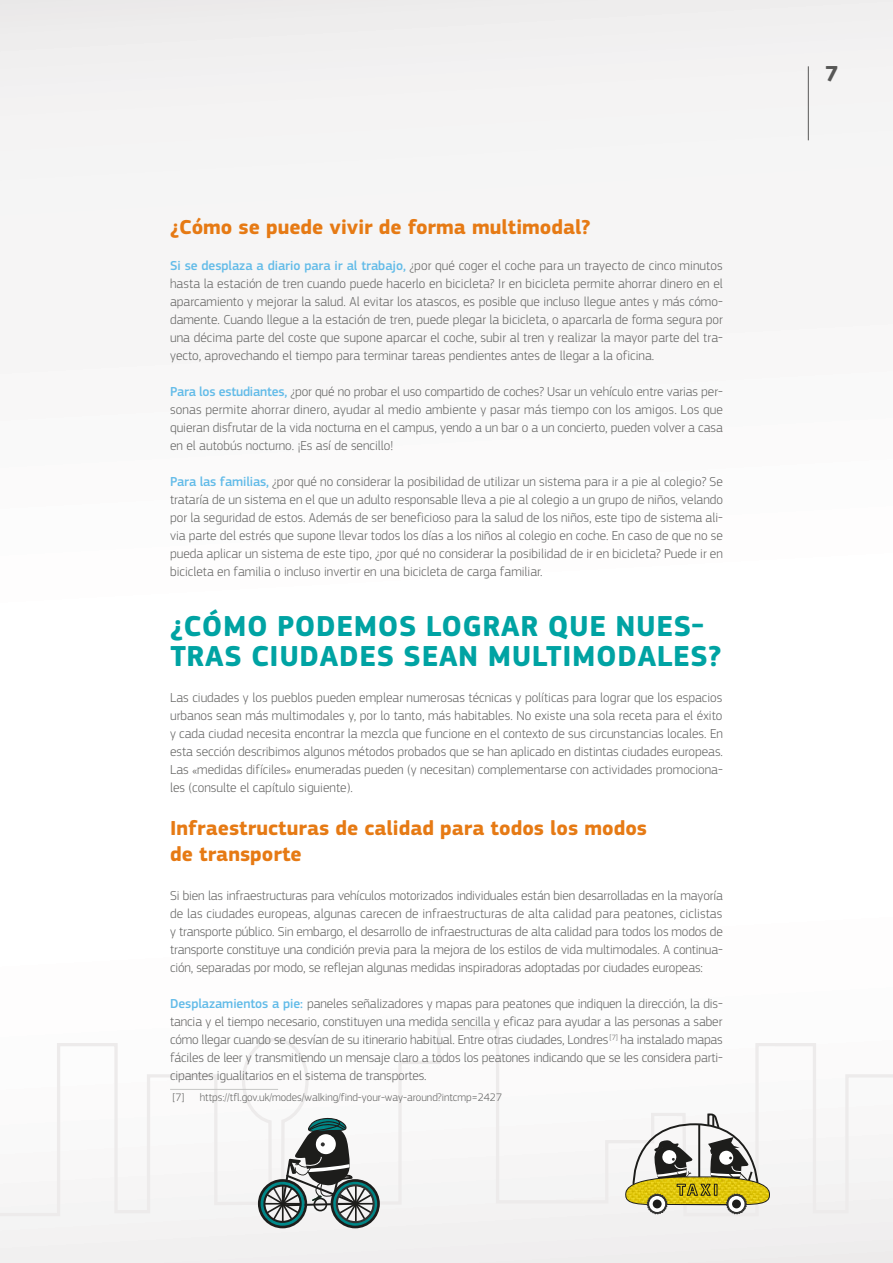
<style>
.page{position:relative;width:893px;height:1263px;background:#fff}
.page>*{position:absolute;margin:0;border:0;box-sizing:border-box;transform-origin:0 0}
.t1{font:700 30px/30px "EC Square Sans Pro";letter-spacing:.02em;color:#00a3a3}
.t2{font:700 22.5px "EC Square Sans Pro";color:#575756}
.t3{font:700 21px/25.2px "EC Square Sans Pro";color:#e67a14}
.t4{font:300 13.5px/18px "EC Square Sans Pro";color:#646463;text-align:justify}
.t5{font:300 11.25px "EC Square Sans Pro";color:#646463}
.s1{font-weight:500;color:#62bbe8}
</style>
<div class="page">
<svg style="left:378px;top:1027px;width:515px;height:191px"></svg>
<svg style="left:0;top:1038px;width:309px;height:180px"></svg>
<img style="left:259px;top:1118px;width:119px;height:108px">
<div style="left:258px;top:1179px;width:49px;height:49px;border:3px solid #1d1d1b;border-radius:50%"></div>
<div style="left:331px;top:1179px;width:49px;height:49px;border:3px solid #1d1d1b;border-radius:50%"></div>
<div style="left:263px;top:1184px;width:39px;height:39px;border:2px solid #1d1d1b;border-radius:50%"></div>
<div style="left:336px;top:1184px;width:39px;height:39px;border:2px solid #323231;border-radius:50%"></div>
<svg style="left:265px;top:1117px;width:109px;height:105px"></svg>
<svg style="left:648px;top:1195px;width:18px;height:18px"></svg>
<div style="left:647px;top:1194px;width:20px;height:20px;border:2px solid #323231;border-radius:50%"></div>
<div style="left:647px;top:1193px;width:21px;height:21px;border:2px dashed #323231;border-radius:50%"></div>
<div style="left:653px;top:1199px;width:9px;height:9px;background:#1d1d1b;border-radius:50%"></div>
<svg style="left:727px;top:1195px;width:18px;height:18px"></svg>
<div style="left:726px;top:1194px;width:20px;height:20px;border:2px solid #323231;border-radius:50%"></div>
<div style="left:726px;top:1193px;width:21px;height:21px;border:2px dashed #323231;border-radius:50%"></div>
<div style="left:732px;top:1199px;width:9px;height:9px;background:#1d1d1b;border-radius:50%"></div>
<svg style="left:623px;top:1112px;width:147px;height:94px"></svg>
<hr style="left:808px;top:66px;width:1px;height:74px;background:#575756">
<hr style="left:170px;top:1089px;width:108px;height:1px;background:#c7c7c6">
<h3 class="t3" style="left:170px;top:215px;width:422px">¿Cómo se puede vivir de forma multimodal?</h3>
<p class="t4" style="left:170px;top:256px;width:554px"><span class="s1">Si se desplaza a diario para ir al trabajo,</span> ¿por qué coger el coche para un trayecto de cinco minutos hasta la estación de tren cuando puede hacerlo en bicicleta? Ir en bicicleta permite ahorrar dinero en el aparcamiento y mejorar la salud. Al evitar los atascos, es posible que incluso llegue antes y más cómo&shy;damente. Cuando llegue a la estación de tren, puede plegar la bicicleta, o aparcarla de forma segura por una décima parte del coste que supone aparcar el coche, subir al tren y realizar la mayor parte del tra&shy;yecto, aprovechando el tiempo para terminar tareas pendientes antes de llegar a la oficina.</p>
<p class="t4" style="left:170px;top:382px;width:554px"><span class="s1">Para los estudiantes,</span> ¿por qué no probar el uso compartido de coches? Usar un vehículo entre varias per&shy;sonas permite ahorrar dinero, ayudar al medio ambiente y pasar más tiempo con los amigos. Los que quieran disfrutar de la vida nocturna en el campus, yendo a un bar o a un concierto, pueden volver a casa en el autobús nocturno. ¡Es así de sencillo!</p>
<p class="t4" style="left:170px;top:472px;width:554px"><span class="s1">Para las familias,</span> ¿por qué no considerar la posibilidad de utilizar un sistema para ir a pie al colegio? Se trataría de un sistema en el que un adulto responsable lleva a pie al colegio a un grupo de niños, velando por la seguridad de estos. Además de ser beneficioso para la salud de los niños, este tipo de sistema ali&shy;via parte del estrés que supone llevar todos los días a los niños al colegio en coche. En caso de que no se pueda aplicar un sistema de este tipo, ¿por qué no considerar la posibilidad de ir en bicicleta? Puede ir en bicicleta en familia o incluso invertir en una bicicleta de carga familiar.</p>
<h1 class="t1" style="left:170px;top:612px;width:553px">¿CÓMO PODEMOS LOGRAR QUE NUES-<br>TRAS CIUDADES SEAN MULTIMODALES?</h1>
<p class="t4" style="left:170px;top:688px;width:554px">Las ciudades y los pueblos pueden emplear numerosas técnicas y políticas para lograr que los espacios urbanos sean más multimodales y, por lo tanto, más habitables. No existe una sola receta para el éxito y cada ciudad necesita encontrar la mezcla que funcione en el contexto de sus circunstancias locales. En esta sección describimos algunos métodos probados que se han aplicado en distintas ciudades europeas.<br>Las «medidas difíciles» enumeradas pueden (y necesitan) complementarse con actividades promociona&shy;les (consulte el capítulo siguiente).</p>
<h3 class="t3" style="left:170px;top:816px;width:479px">Infraestructuras de calidad para todos los modos de transporte</h3>
<p class="t4" style="left:170px;top:886px;width:554px">Si bien las infraestructuras para vehículos motorizados individuales están bien desarrolladas en la mayoría de las ciudades europeas, algunas carecen de infraestructuras de alta calidad para peatones, ciclistas y transporte público. Sin embargo, el desarrollo de infraestructuras de alta calidad para todos los modos de transporte constituye una condición previa para la mejora de los estilos de vida multimodales. A continua&shy;ción, separadas por modo, se reflejan algunas medidas inspiradoras adoptadas por ciudades europeas:</p>
<p class="t4" style="left:170px;top:994px;width:554px"><span class="s1">Desplazamientos a pie:</span> paneles señalizadores y mapas para peatones que indiquen la dirección, la dis&shy;tancia y el tiempo necesario, constituyen una medida sencilla y eficaz para ayudar a las personas a saber cómo llegar cuando se desvían de su itinerario habitual. Entre otras ciudades, Londres <sup>[7]</sup> ha instalado mapas fáciles de leer y transmitiendo un mensaje claro a todos los peatones indicando que se les considera parti&shy;cipantes igualitarios en el sistema de transportes.</p>
<p class="t5" style="left:173px;top:1091px;width:13px">[7]</p>
<p class="t5" style="left:200px;top:1091px;width:304px">https://tfl.gov.uk/modes/walking/find-your-way-around?intcmp=2427</p>
<h2 class="t2" style="left:825px;top:60px;width:15px">7</h2>
</div>
